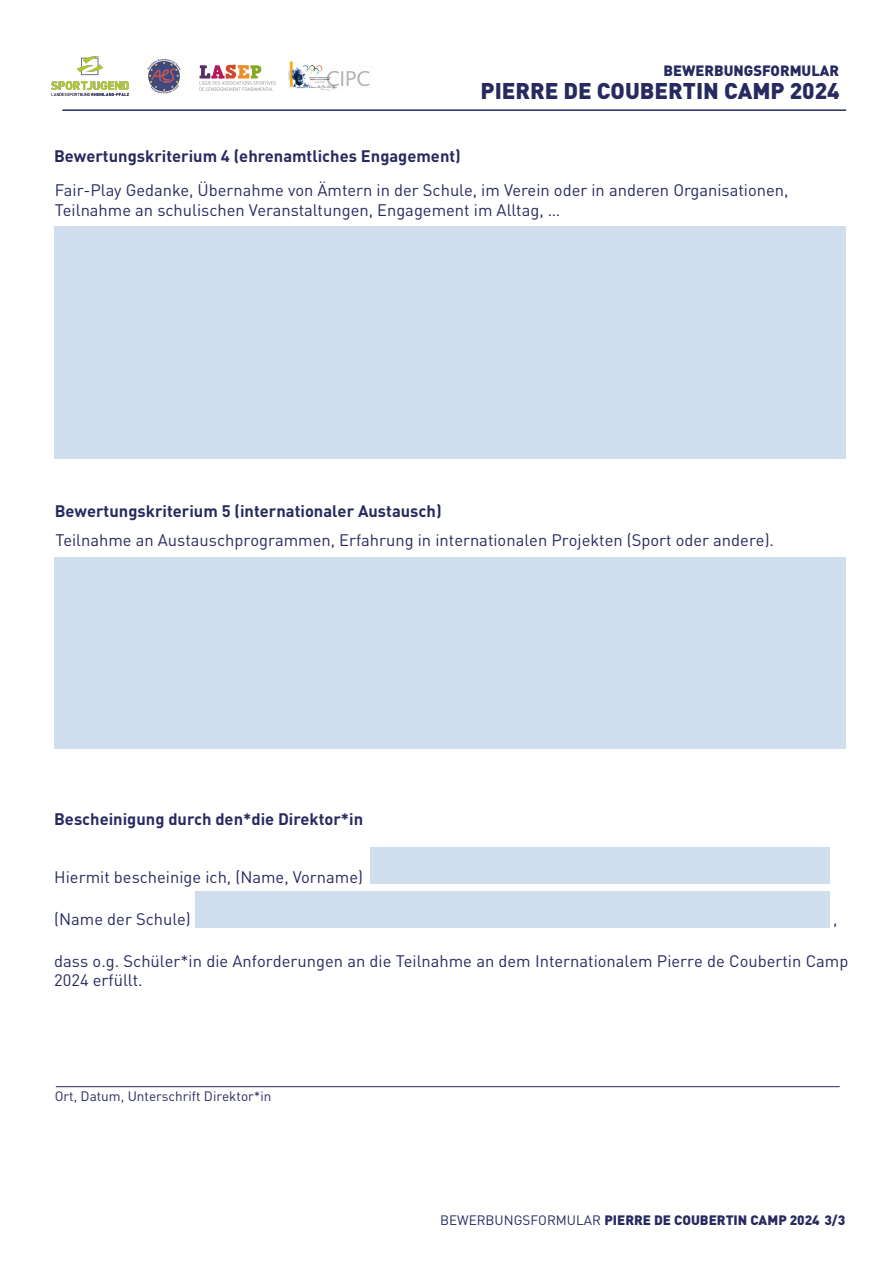
<style>
.page{position:relative;width:893px;height:1263px;background:#fff}
.page>*{position:absolute;margin:0;border:0;box-sizing:border-box;transform-origin:0 0}
.t1{font:900 22.5px "DINOT";color:#262a5f}
.t2{font:16.5px/19.5px "DINOT";color:#282a5f}
.t3{font:700 16.5px "DINOT";color:#282a5f}
.t4{font:900 14.7px "DINOT";color:#262a5f}
.t5{font:900 13.5px "DINOT";color:#262a5f}
.t6{font:13.5px "DINOT";color:#282a5f}
.s1{font-weight:400}
</style>
<div class="page">
<hr style="left:62px;top:109px;width:784px;height:2px;background:#282a5f">
<hr style="left:56px;top:1086px;width:784px;height:1px;background:#282a5f">
<div style="left:55px;top:226px;width:791px;height:232px;background:#cfdded"></div>
<div style="left:55px;top:557px;width:791px;height:192px;background:#cfdded"></div>
<div style="left:370px;top:848px;width:459px;height:36px;background:#cfdded"></div>
<div style="left:195px;top:891px;width:634px;height:36px;background:#cfdded"></div>
<img style="left:147px;top:58px;width:34px;height:36px">
<img style="left:288px;top:62px;width:82px;height:29px">
<img style="left:200px;top:65px;width:75px;height:26px">
<img style="left:52px;top:56px;width:76px;height:39px">
<p class="t3" style="left:54px;top:143px;width:408px">Bewertungskriterium 4 (ehrenamtliches Engagement)</p>
<p class="t4" style="left:663px;top:59px;width:177px">BEWERBUNGSFORMULAR</p>
<h1 class="t1" style="left:481px;top:73px;width:361px">PIERRE DE COUBERTIN CAMP 2024</h1>
<p class="t2" style="left:55px;top:179px;width:735px">Fair-Play Gedanke, Übernahme von Ämtern in der Schule, im Verein oder in anderen Organisationen,<br>Teilnahme an schulischen Veranstaltungen, Engagement im Alltag, …</p>
<p class="t3" style="left:55px;top:498px;width:388px">Bewertungskriterium 5 (internationaler Austausch)</p>
<p class="t2" style="left:55px;top:528px;width:720px">Teilnahme an Austauschprogrammen, Erfahrung in internationalen Projekten (Sport oder andere).</p>
<p class="t3" style="left:54px;top:806px;width:311px">Bescheinigung durch den*die Direktor*in</p>
<p class="t2" style="left:54px;top:865px;width:310px">Hiermit bescheinige ich, (Name, Vorname)</p>
<p class="t2" style="left:54px;top:908px;width:138px">(Name der Schule)</p>
<p class="t2" style="left:833px;top:908px;width:6px">,</p>
<p class="t2" style="left:54px;top:951px;width:795px;line-height:18.5px">dass o.g. Schüler*in die Anforderungen an die Teilnahme an dem Internationalem Pierre de Coubertin Camp<br>2024 erfüllt.</p>
<p class="t6" style="left:55px;top:1086px;width:218px">Ort, Datum, Unterschrift Direktor*in</p>
<p class="t5" style="left:440px;top:1209px;width:407px"><span class="s1">BEWERBUNGSFORMULAR</span> PIERRE DE COUBERTIN CAMP 2024 3/3</p>
</div>
